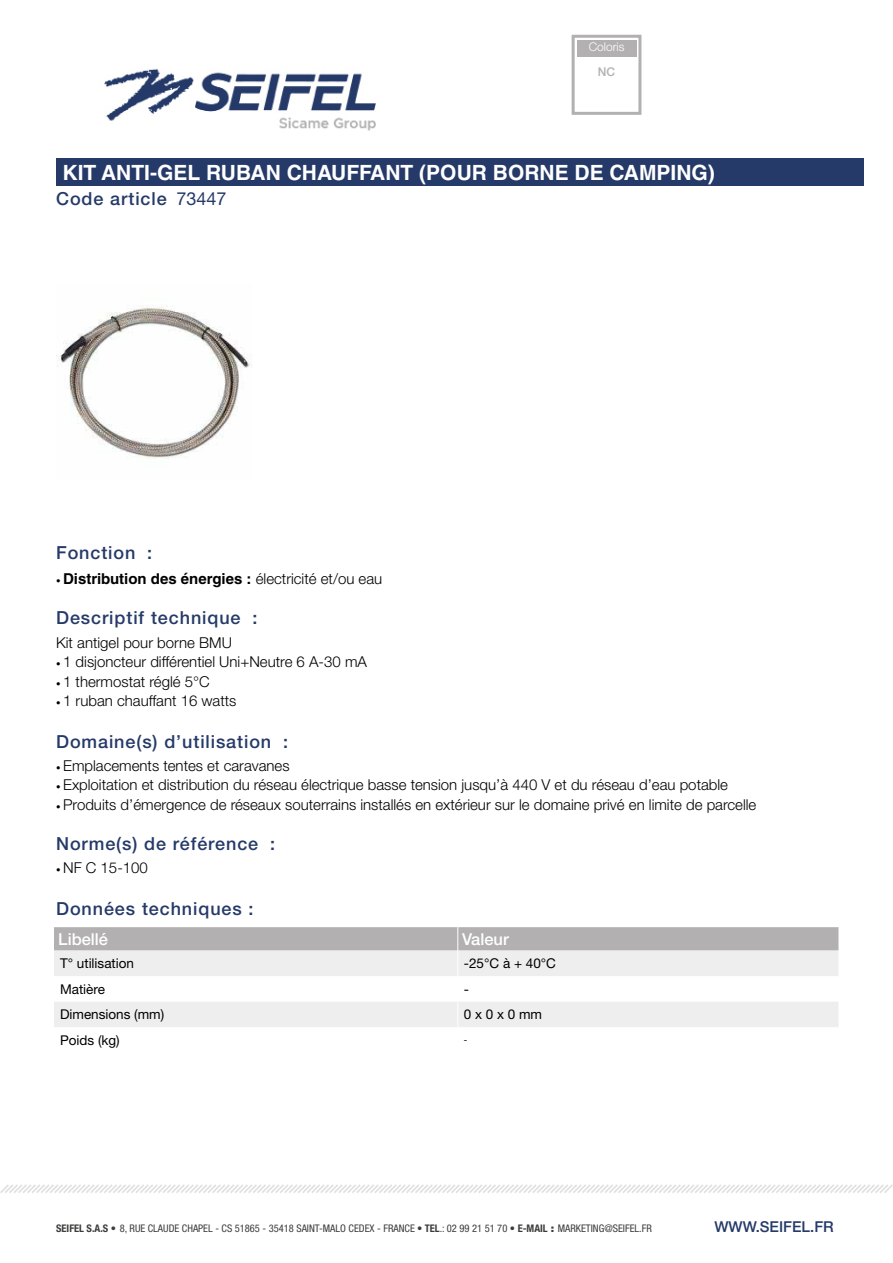
<style>
.page{position:relative;width:893px;height:1263px;background:#fff}
.page>*{position:absolute;margin:0;border:0;box-sizing:border-box;transform-origin:0 0}
.t1{font:700 21px "Helvetica LT Std";color:#fff}
.t2{font:500 18px "Helvetica Neue LT Std";letter-spacing:.05em;color:#253a68}
.t3{font:18px "Helvetica Neue LT Std";color:#253a68}
.t4{font:500 16.5px "Helvetica Neue LT Std";color:#fff}
.t5{font:300 15px "Helvetica Neue LT Std";color:#000}
.t6{font:700 15px "Helvetica LT Std";color:#000}
.t7{font:500 15px "Helvetica Neue LT Std";color:#253a68}
.t8{font:13.5px "Helvetica Neue LT Std";color:#000}
.t9{font:300 12px "Helvetica Neue LT Std";color:#fff}
.t10{font:500 12px "Helvetica Neue LT Std";color:#b2b0b0}
.t11{font:condensed 10.5px "Helvetica Neue LT Std";color:#3c3c3b}
.t12{font:9px "Helvetica Neue LT Std";color:#000}
.s1{font-family:"Helvetica Neue LT Std";font-weight:300;font-size:9px}
.s2{font-family:"Helvetica Neue LT Std";font-weight:300}
.s3{font-size:9px}
.s4{font-weight:700}
.s5{font-weight:900;font-stretch:normal}
</style>
<div class="page">
<img style="left:104px;top:68px;width:272px;height:63px">
<svg style="left:0;top:1184px;width:893px;height:9px"></svg>
<div style="left:56px;top:158px;width:807px;height:28px;background:#253a68"></div>
<svg style="left:54px;top:927px;width:785px;height:100px"></svg>
<img style="left:56px;top:305px;width:196px;height:154px">
<div style="left:577px;top:40px;width:59px;height:16px;background:#b2b0b0"></div>
<div style="left:572px;top:35px;width:69px;height:80px;border:3px solid #b2b0b0"></div>
<p class="t9" style="left:589px;top:40px;width:37px">Coloris</p>
<p class="t10" style="left:598px;top:64px;width:19px">NC</p>
<h1 class="t1" style="left:63px;top:160px;width:654px">KIT ANTI-GEL RUBAN CHAUFFANT (POUR BORNE DE CAMPING)</h1>
<p class="t2" style="left:56px;top:188px;width:112px">Code article</p>
<p class="t3" style="left:176px;top:188px;width:52px">73447</p>
<p class="t2" style="left:56px;top:542px;width:98px">Fonction :</p>
<p class="t6" style="left:56px;top:569px;width:328px"><span class="s1">•</span> Distribution des énergies : <span class="s2">électricité et/ou eau</span></p>
<p class="t2" style="left:56px;top:606px;width:203px">Descriptif technique :</p>
<p class="t5" style="left:56px;top:633px;width:177px">Kit antigel pour borne BMU</p>
<p class="t5" style="left:56px;top:653px;width:312px"><span class="s3">•</span> 1 disjoncteur différentiel Uni+Neutre 6 A-30 mA</p>
<p class="t5" style="left:56px;top:672px;width:155px"><span class="s3">•</span> 1 thermostat réglé 5°C</p>
<p class="t5" style="left:56px;top:692px;width:182px"><span class="s3">•</span> 1 ruban chauffant 16 watts</p>
<p class="t2" style="left:56px;top:730px;width:233px">Domaine(s) d’utilisation :</p>
<p class="t5" style="left:56px;top:756px;width:235px"><span class="s3">•</span> Emplacements tentes et caravanes</p>
<p class="t5" style="left:56px;top:776px;width:673px"><span class="s3">•</span> Exploitation et distribution du réseau électrique basse tension jusqu’à 440 V et du réseau d’eau potable</p>
<p class="t5" style="left:56px;top:795px;width:702px"><span class="s3">•</span> Produits d’émergence de réseaux souterrains installés en extérieur sur le domaine privé en limite de parcelle</p>
<p class="t2" style="left:56px;top:833px;width:220px">Norme(s) de référence :</p>
<p class="t5" style="left:56px;top:859px;width:93px"><span class="s3">•</span> NF C 15-100</p>
<p class="t2" style="left:56px;top:897px;width:199px">Données techniques :</p>
<p class="t4" style="left:58px;top:929px;width:51px">Libellé</p>
<p class="t4" style="left:462px;top:929px;width:48px">Valeur</p>
<p class="t8" style="left:60px;top:955px;width:76px">T° utilisation</p>
<p class="t8" style="left:464px;top:955px;width:94px">-25°C à + 40°C</p>
<p class="t8" style="left:60px;top:981px;width:47px">Matière</p>
<p class="t8" style="left:464px;top:981px;width:7px">-</p>
<p class="t8" style="left:60px;top:1006px;width:106px">Dimensions (mm)</p>
<p class="t8" style="left:464px;top:1006px;width:80px">0 x 0 x 0 mm</p>
<p class="t8" style="left:60px;top:1032px;width:61px">Poids (kg)</p>
<p class="t12" style="left:464px;top:1034px;width:5px">-</p>
<p class="t11" style="left:56px;top:1222px;width:597px"><span class="s4">SEIFEL S.A.S</span> <span class="s5">•</span> 8, RUE CLAUDE CHAPEL - CS 51865 - 35418 SAINT-MALO CEDEX - FRANCE • <span class="s4">TEL</span>.: 02 99 21 51 70 • <span class="s4">E-MAIL</span> <span class="s5">:</span> MARKETING@SEIFEL.FR</p>
<p class="t7" style="left:714px;top:1218px;width:121px">WWW.SEIFEL.FR</p>
</div>
